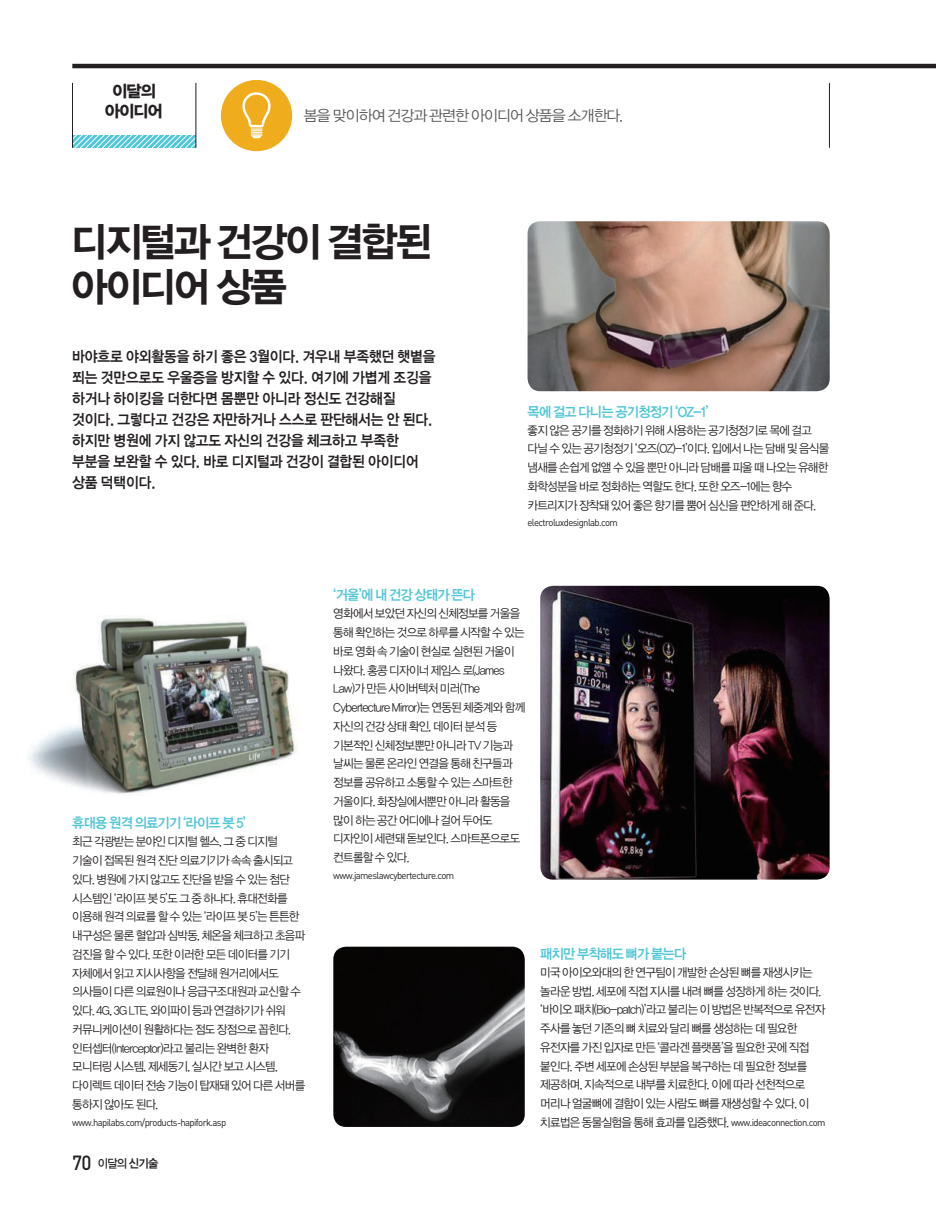
<style>
.page{position:relative;width:936px;height:1212px;background:#fff}
.page>*{position:absolute;margin:0;border:0;box-sizing:border-box;transform-origin:0 0}
.t1{font:40.5px/45px "YDVYGO Std 15";letter-spacing:-.055em;color:#231f20}
.t2{font:16.5px/19.5px "YDVYGO Std 16";letter-spacing:-.055em;color:#231f20;text-align:center}
.t3{font:15px/21px "YDVYGO Std 14";letter-spacing:-.005em;color:#231f20;scale:.92 1}
.t4{font:15px "YDVYGO Std 12";letter-spacing:-.055em;color:#57585a}
.t5{font:13.95px "YDVYGO Std 14";letter-spacing:-.055em;color:#51c6d8;scale:.95 1}
.t6{font:12px/18.8px "YDVYGO Std 12";letter-spacing:-.055em;color:#231f20;scale:.95 1}
.t7{font:12px "YDVYGO Std 13";color:#231f20;scale:.93 1}
.t8{font:9.9px "DIN";letter-spacing:-.065em;color:#231f20;scale:.96 1}
.s1{font-family:"DIN";font-weight:500;font-size:20.25px}
.s2{font-family:"YDVYGO Std 14"}
.s3{font-family:"YDVYGO Std 12";font-size:12px}
</style>
<div class="page">
<div style="left:221px;top:80px;width:71px;height:71px;background:#efac1c;border-radius:50%"></div>
<svg style="left:242px;top:92px;width:28px;height:46px"></svg>
<svg style="left:73px;top:135px;width:123px;height:13px;background:#7cd3e0"></svg>
<hr style="left:72px;top:64px;width:863px;height:4px;background:#231f20">
<hr style="left:72px;top:83px;width:1px;height:65px;background:#231f20">
<hr style="left:196px;top:83px;width:1px;height:65px;background:#231f20">
<hr style="left:829px;top:83px;width:1px;height:65px;background:#231f20">
<img style="left:28px;top:615px;width:269px;height:180px">
<img style="left:540px;top:586px;width:289px;height:293px">
<img style="left:527px;top:221px;width:302px;height:170px">
<img style="left:333px;top:947px;width:191px;height:180px">
<h2 class="t2" style="left:105px;top:82px;width:60px">이달의 아이디어</h2>
<p class="t4" style="left:304px;top:108px;width:321px">봄을 맞이하여 건강과 관련한 아이디어 상품을 소개한다.</p>
<h1 class="t1" style="left:71px;top:221px;width:362px">디지털과 건강이 결합된 아이디어 상품</h1>
<p class="t3" style="left:72px;top:347px;width:396px">바야흐로 야외활동을 하기 좋은 3월이다. 겨우내 부족했던 햇볕을 쬐는 것만으로도 우울증을 방지할 수 있다. 여기에 가볍게 조깅을 하거나 하이킹을 더한다면 몸뿐만 아니라 정신도 건강해질 것이다. 그렇다고 건강은 자만하거나 스스로 판단해서는 안 된다. 하지만 병원에 가지 않고도 자신의 건강을 체크하고 부족한 부분을 보완할 수 있다. 바로 디지털과 건강이 결합된 아이디어 상품 덕택이다.</p>
<p class="t5" style="left:527px;top:404px;width:192px">목에 걸고 다니는 공기청정기 ‘OZ-1’</p>
<p class="t6" style="left:527px;top:421px;width:319px">좋지 않은 공기를 정화하기 위해 사용하는 공기청정기로 목에 걸고 다닐 수 있는 공기청정기 ‘오즈(OZ)-1’이다. 입에서 나는 담배 및 음식물 냄새를 손쉽게 없앨 수 있을 뿐만 아니라 담배를 피울 때 나오는 유해한 화학성분을 바로 정화하는 역할도 한다. 또한 오즈-1에는 향수 카트리지가 장착돼 있어 좋은 향기를 뿜어 심신을 편안하게 해 준다.</p>
<p class="t8" style="left:527px;top:518px;width:96px">electroluxdesignlab.com</p>
<p class="t5" style="left:72px;top:816px;width:184px">휴대용 원격 의료기기 ‘라이프 봇 5’</p>
<p class="t6" style="left:72px;top:832px;width:247px">최근 각광받는 분야인 디지털 헬스, 그 중 디지털 기술이 접목된 원격 진단 의료기기가 속속 출시되고 있다. 병원에 가지 않고도 진단을 받을 수 있는 첨단 시스템인 ‘라이프 봇 5’도 그 중 하나다. 휴대전화를 이용해 원격 의료를 할 수 있는 ‘라이프 봇 5’는 튼튼한 내구성은 물론 혈압과 심박동, 체온을 체크하고 초음파 검진을 할 수 있다. 또한 이러한 모든 데이터를 기기 자체에서 읽고 지시사항을 전달해 원거리에서도 의사들이 다른 의료원이나 응급구조대원과 교신할 수 있다. 4G, 3G LTE, 와이파이 등과 연결하기가 쉬워 커뮤니케이션이 원활하다는 점도 장점으로 꼽힌다. 인터셉터(Interceptor)라고 불리는 완벽한 환자 모니터링 시스템, 제세동기, 실시간 보고 시스템, 다이렉트 데이터 전송 기능이 탑재돼 있어 다른 서버를 통하지 않아도 된다.</p>
<p class="t8" style="left:72px;top:1118px;width:162px">www.hapilabs.com/products-hapifork.asp</p>
<p class="t7" style="left:72px;top:1157px;width:94px"><span class="s1">70</span> 이달의 <span class="s2">신기술</span></p>
<p class="t5" style="left:333px;top:588px;width:151px">‘거울’에 내 건강 상태가 뜬다</p>
<p class="t6" style="left:333px;top:604px;width:203px">영화에서 보았던 자신의 신체정보를 거울을 통해 확인하는 것으로 하루를 시작할 수 있는 바로 영화 속 기술이 현실로 실현된 거울이 나왔다. 홍콩 디자이너 제임스 로(James<br>Law)가 만든 사이버텍처 미러(The<br>Cybertecture Mirror)는 연동된 체중계와 함께 자신의 건강 상태 확인, 데이터 분석 등 기본적인 신체정보뿐만 아니라 TV 기능과 날씨는 물론 온라인 연결을 통해 친구들과 정보를 공유하고 소통할 수 있는 스마트한 거울이다. 화장실에서뿐만 아니라 활동을 많이 하는 공간 어디에나 걸어 두어도 디자인이 세련돼 돋보인다. 스마트폰으로도 컨트롤할 수 있다.</p>
<p class="t8" style="left:333px;top:871px;width:127px">www.jameslawcybertecture.com</p>
<p class="t5" style="left:540px;top:946px;width:155px">패치만 부착해도 뼈가 붙는다</p>
<p class="t6" style="left:540px;top:963px;width:301px">미국 아이오와대의 한 연구팀이 개발한 손상된 뼈를 재생시키는 놀라운 방법. 세포에 직접 지시를 내려 뼈를 성장하게 하는 것이다. ‘바이오 패치(Bio-patch)’라고 불리는 이 방법은 반복적으로 유전자 주사를 놓던 기존의 뼈 치료와 달리 뼈를 생성하는 데 필요한 유전자를 가진 입자로 만든 ‘콜라겐 플랫폼’을 필요한 곳에 직접 붙인다. 주변 세포에 손상된 부분을 복구하는 데 필요한 정보를 제공하며, 지속적으로 내부를 치료한다. 이에 따라 선천적으로 머리나 얼굴뼈에 결함이 있는 사람도 뼈를 재생성할 수 있다. 이</p>
<p class="t8" style="left:540px;top:1118px;width:298px"><span class="s3">치료법은 동물실험을 통해 효과를 입증했다.</span> www.ideaconnection.com</p>
</div>
